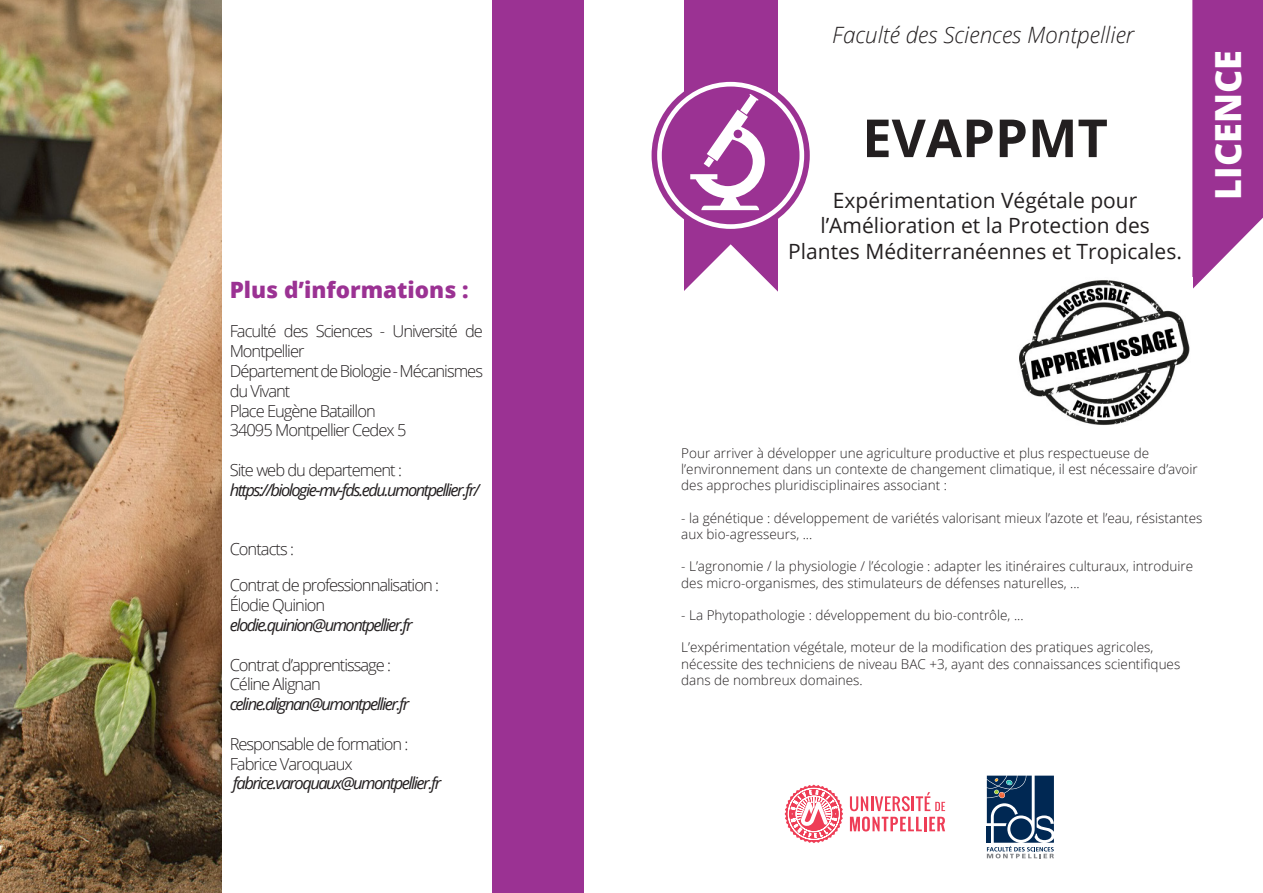
<style>
.page{position:relative;width:1263px;height:893px;background:#fff}
.page>*{position:absolute;margin:0;border:0;box-sizing:border-box;transform-origin:0 0}
.t1{font:700 52.5px "Open Sans";color:#231f20}
.t2{font:800 36px "Open Sans";color:#fff}
.t3{font:italic 300 22.5px "Open Sans";color:#231f20}
.t4{font:800 22.5px "Open Sans";color:#9b3293}
.t5{font:21px/25.2px "Open Sans";color:#231f20;text-align:center}
.t6{font:300 16.5px/19.8px "Open Sans";letter-spacing:-.06em;color:#231f20}
.t7{font:italic 16.5px "Open Sans";letter-spacing:-.09em;color:#231f20}
.t8{font:300 13.5px/16.2px "Open Sans";color:#231f20}
</style>
<div class="page">
<div style="left:492px;top:0;width:91px;height:893px;background:#9b3293"></div>
<svg style="left:1192px;top:0;width:71px;height:289px;background:#a84ca1"></svg>
<svg style="left:784px;top:785px;width:59px;height:58px"></svg>
<svg style="left:850px;top:792px;width:95px;height:19px"></svg>
<svg style="left:850px;top:817px;width:95px;height:14px"></svg>
<svg style="left:987px;top:776px;width:67px;height:82px"></svg>
<img style="left:0;top:0;width:221px;height:893px">
<div style="left:684px;top:0;width:94px;height:292px;background:#9b3293"></div>
<svg style="left:684px;top:244px;width:94px;height:48px"></svg>
<div style="left:651px;top:76px;width:159px;height:158px;background:#9b3293;border-radius:50%"></div>
<svg style="left:657px;top:82px;width:147px;height:147px"></svg>
<img style="left:1019px;top:280px;width:171px;height:145px">
<p class="t4" style="left:230px;top:273px;width:240px">Plus d’informations :</p>
<p class="t6" style="left:230px;top:321px;width:255px">Faculté des Sciences - Université de<br>Montpellier</p>
<p class="t6" style="left:230px;top:361px;width:255px">Département de Biologie - Mécanismes du Vivant</p>
<p class="t6" style="left:230px;top:400px;width:148px">Place Eugène Bataillon</p>
<p class="t6" style="left:230px;top:420px;width:178px">34095 Montpellier Cedex 5</p>
<p class="t6" style="left:230px;top:460px;width:174px">Site web du departement :</p>
<p class="t7" style="left:230px;top:479px;width:251px">https://biologie-mv-fds.edu.umontpellier.fr/</p>
<p class="t6" style="left:230px;top:539px;width:66px">Contacts :</p>
<p class="t6" style="left:230px;top:575px;width:211px">Contrat de professionnalisation :</p>
<p class="t6" style="left:230px;top:595px;width:97px">Élodie Quinion</p>
<p class="t7" style="left:230px;top:614px;width:185px">elodie.quinion@umontpellier.fr</p>
<p class="t6" style="left:230px;top:654px;width:163px">Contrat d’apprentissage :</p>
<p class="t6" style="left:230px;top:674px;width:93px">Céline Alignan</p>
<p class="t7" style="left:230px;top:693px;width:181px">celine.alignan@umontpellier.fr</p>
<p class="t6" style="left:230px;top:733px;width:180px">Responsable de formation :</p>
<p class="t6" style="left:230px;top:753px;width:124px">Fabrice Varoquaux</p>
<p class="t7" style="left:233px;top:772px;width:210px">fabrice.varoquaux@umontpellier.fr</p>
<p class="t3" style="left:832px;top:19px;width:303px">Faculté des Sciences Montpellier</p>
<p class="t1" style="left:862px;top:101px;width:247px">EVAPPMT</p>
<p class="t5" style="left:833px;top:187px;width:306px">Expérimentation Végétale pour</p>
<p class="t5" style="left:788px;top:213px;width:395px">l’Amélioration et la Protection des<br>Plantes Méditerranéennes et Tropicales.</p>
<p class="t2" style="left:1200px;top:200px;width:151px;rotate:-90deg">LICENCE</p>
<p class="t8" style="left:681px;top:444px;width:518px">Pour arriver à développer une agriculture productive et plus respectueuse de l’environnement dans un contexte de changement climatique, il est nécessaire d’avoir des approches pluridisciplinaires associant :</p>
<p class="t8" style="left:681px;top:509px;width:523px">- la génétique : développement de variétés valorisant mieux l’azote et l’eau, résistantes aux bio-agresseurs, ...</p>
<p class="t8" style="left:681px;top:558px;width:513px">- L’agronomie / la physiologie / l’écologie : adapter les itinéraires culturaux, introduire des micro-organismes, des stimulateurs de défenses naturelles, ...</p>
<p class="t8" style="left:681px;top:606px;width:344px">- La Phytopathologie : développement du bio-contrôle, ...</p>
<p class="t8" style="left:681px;top:639px;width:501px">L’expérimentation végétale, moteur de la modification des pratiques agricoles, nécessite des techniciens de niveau BAC +3, ayant des connaissances scientifiques dans de nombreux domaines.</p>
</div>
